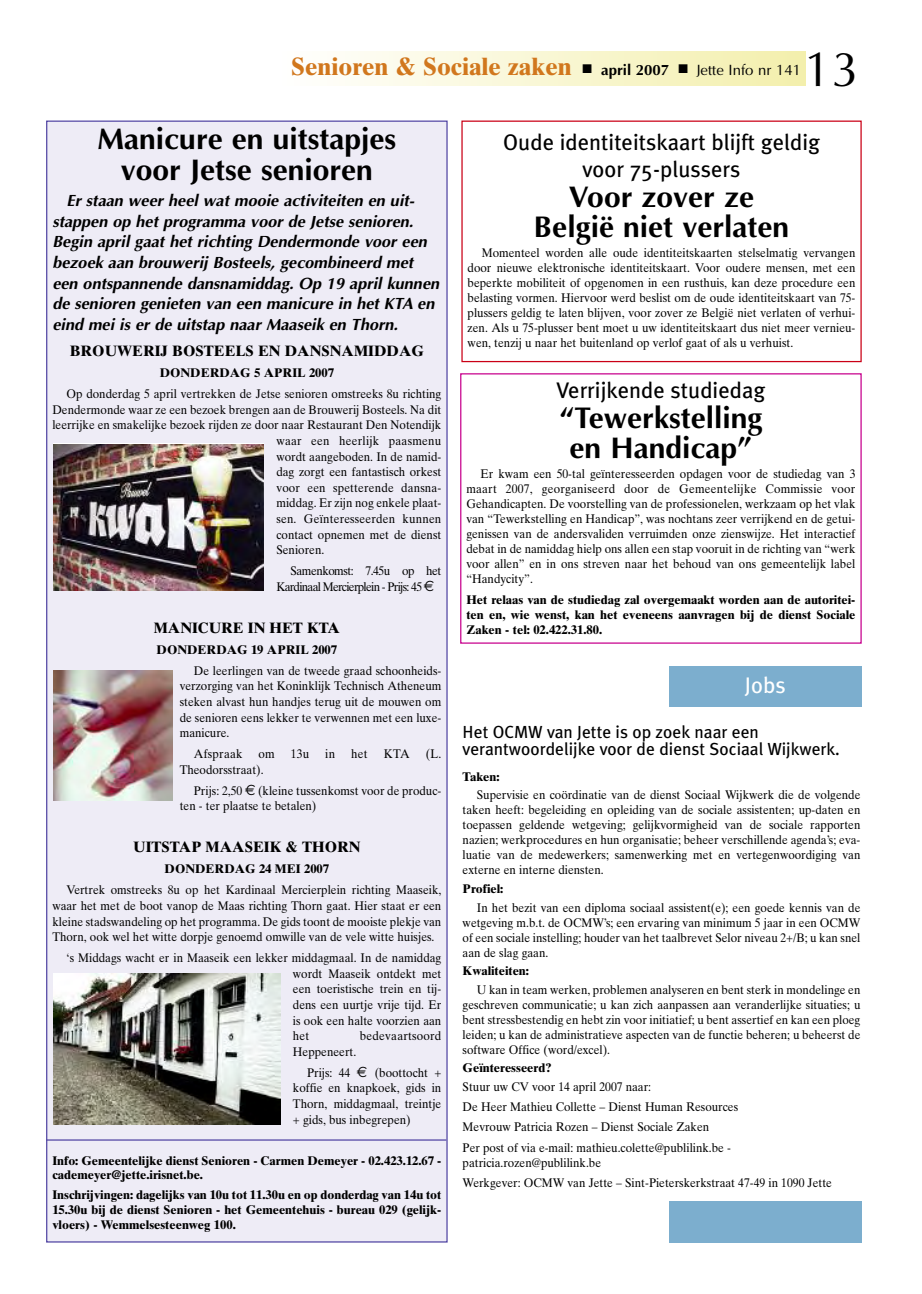
<style>
.page{position:relative;width:922px;height:1294px;background:#fff}
.page>*{position:absolute;margin:0;border:0;box-sizing:border-box;transform-origin:0 0}
.t1{font:49.25px "Optima";color:#000}
.t2{font:700 30px/30px "Optima";color:#000;text-align:center}
.t3{font:700 25px "Times Ten";color:#d1771d}
.t4{font:22.5px/27px "Meta Plus";color:#000;text-align:center}
.t5{font:22.5px "Meta Plus";color:#fff}
.t6{font:17.5px/17.5px "Meta Plus";color:#000}
.t7{font:italic 700 16.25px/20.6px "Optima";color:#000}
.t8{font:700 15px "Times Ten";color:#000}
.t9{font:12.5px/15px "Times Ten";color:#000;text-align:justify;scale:.93 1}
.t10{font:700 12.5px/14.6px "Times Ten";color:#000;text-align:justify}
.t11{font:12.5px/15.6px "Times Ten";letter-spacing:-.06em;color:#000;scale:.93 1}
.t12{font:12.5px "Times Ten";letter-spacing:.02em;color:#000;scale:.93 1}
.s1{color:#000}
.s2{font-family:"Optima";font-size:15px;color:#000}
.s3{font-family:"Optima";font-weight:400;font-size:15px;color:#000}
.s4{font-family:"Euro Sans";font-size:15px}
</style>
<div class="page">
<div style="left:282px;top:51px;width:523px;height:34px;background:linear-gradient(to right,#fffffe,#f3efac)"></div>
<div style="left:47px;top:122px;width:399px;height:1119px;background:#eeecf6"></div>
<div style="left:461px;top:120px;width:400px;height:242px;border:1px solid #ca0016"></div>
<img style="left:53px;top:670px;width:119px;height:130px">
<img style="left:54px;top:444px;width:210px;height:147px">
<img style="left:54px;top:973px;width:226px;height:151px">
<hr style="left:46px;top:1139px;width:400px;height:1px;background:#5145a3">
<div style="left:669px;top:666px;width:192px;height:40px;background:#7caece"></div>
<div style="left:669px;top:1200px;width:192px;height:42px;background:#7caece"></div>
<h3 class="t3" style="left:291px;top:57px;width:511px">Senioren &amp; Sociale zaken <span class="s1">■</span> <span class="s2">april 2007</span> <span class="s1">■</span> <span class="s3">Jette Info nr 141</span></h3>
<h1 class="t1" style="left:803px;top:40px;width:56px">13</h1>
<h2 class="t2" style="left:97px;top:124px;width:300px;line-height:30.6px">Manicure en uitstapjes voor Jetse senioren</h2>
<p class="t7" style="left:52px;top:190px;width:388px;text-indent:14px">Er staan weer heel wat mooie activiteiten en uit&shy;stappen op het programma voor de Jetse senioren.<br>Begin april gaat het richting Dendermonde voor een bezoek aan brouwerij Bosteels, gecombineerd met een ontspannende dansnamiddag. Op 19 april kunnen de senioren genieten van een manicure in het KTA en eind mei is er de uitstap naar Maaseik en Thorn.</p>
<p class="t8" style="left:70px;top:346px;width:355px">BROUWERIJ BOSTEELS EN DANSNAMIDDAG</p>
<p class="t10" style="left:160px;top:367px;width:176px">DONDERDAG 5 APRIL 2007</p>
<p class="t9" style="left:66px;top:387px;width:404px">Op donderdag 5 april vertrekken de Jetse senioren omstreeks 8u richting</p>
<p class="t9" style="left:52px;top:403px;width:419px">Dendermonde waar ze een bezoek brengen aan de Brouwerij Bosteels. Na dit</p>
<p class="t9" style="left:52px;top:419px;width:419px">leerrijke en smakelijke bezoek rijden ze door naar Restaurant Den Notendijk</p>
<p class="t12" style="left:276px;top:436px;width:179px">waar een heerlijk paasmenu</p>
<p class="t9" style="left:276px;top:450px;width:179px">wordt aangeboden. In de namid-</p>
<p class="t9" style="left:276px;top:465px;width:179px">dag zorgt een fantastisch orkest</p>
<p class="t9" style="left:276px;top:481px;width:179px">voor een spetterende dansna-</p>
<p class="t9" style="left:276px;top:497px;width:179px">middag. Er zijn nog enkele plaat-</p>
<p class="t9" style="left:276px;top:512px;width:179px">sen. Geïnteresseerden kunnen</p>
<p class="t9" style="left:276px;top:528px;width:179px">contact opnemen met de dienst</p>
<p class="t9" style="left:276px;top:544px;width:53px">Senioren.</p>
<p class="t11" style="left:276px;top:564px;width:179px;text-indent:14px">Samenkomst: 7.45u op het<br>Kardinaal Mercierplein - Prijs: 45 <span class="s4">€</span></p>
<p class="t8" style="left:154px;top:622px;width:188px">MANICURE IN HET KTA</p>
<p class="t10" style="left:156px;top:643px;width:182px">DONDERDAG 19 APRIL 2007</p>
<p class="t9" style="left:180px;top:664px;width:283px;line-height:15.6px;text-indent:14px">De leerlingen van de tweede graad schoonheids&shy;verzorging van het Koninklijk Technisch Atheneum steken alvast hun handjes terug uit de mouwen om de senioren eens lekker te verwennen met een luxe&shy;manicure.</p>
<p class="t12" style="left:194px;top:749px;width:54px">Afspraak</p>
<p class="t9" style="left:258px;top:747px;width:19px">om</p>
<p class="t9" style="left:291px;top:747px;width:21px">13u</p>
<p class="t9" style="left:325px;top:747px;width:12px">in</p>
<p class="t9" style="left:351px;top:747px;width:19px">het</p>
<p class="t9" style="left:383px;top:747px;width:29px">KTA</p>
<p class="t9" style="left:425px;top:747px;width:18px">(L.</p>
<p class="t9" style="left:194px;top:760px;width:267px;line-height:21px;text-indent:-14px">Theodorsstraat).<br>Prijs: 2,50 <span class="s4">€</span> (kleine tussenkomst voor de produc-</p>
<p class="t9" style="left:180px;top:800px;width:148px">ten - ter plaatse te betalen)</p>
<p class="t8" style="left:133px;top:842px;width:229px">UITSTAP MAASEIK &amp; THORN</p>
<p class="t10" style="left:164px;top:863px;width:166px">DONDERDAG 24 MEI 2007</p>
<p class="t9" style="left:52px;top:883px;width:420px;line-height:15.6px;text-indent:14px">Vertrek omstreeks 8u op het Kardinaal Mercierplein richting Maaseik, waar het met de boot vanop de Maas richting Thorn gaat. Hier staat er een kleine stadswandeling op het programma. De gids toont de mooiste plekje van Thorn, ook wel het witte dorpje genoemd omwille van de vele witte huisjes.</p>
<p class="t9" style="left:293px;top:951px;width:161px;line-height:15.6px;text-indent:-226px">‘s Middags wacht er in Maaseik een lekker middagmaal. In de namiddag wordt Maaseik ontdekt met een toeristische trein en tij&shy;dens een uurtje vrije tijd. Er is ook een halte voorzien aan het</p>
<p class="t12" style="left:360px;top:1031px;width:89px">bedevaartsoord</p>
<p class="t9" style="left:307px;top:1042px;width:146px;line-height:21px;text-indent:-14px">Heppeneert.<br>Prijs: 44 <span class="s4">€</span> (boottocht +</p>
<p class="t9" style="left:293px;top:1081px;width:161px;line-height:15.6px">koffie en knapkoek, gids in Thorn, middagmaal, treintje + gids, bus inbegrepen)</p>
<p class="t10" style="left:52px;top:1154px;width:390px">Info: Gemeentelijke dienst Senioren - Carmen Demeyer - 02.423.12.67 - cademeyer@jette.irisnet.be.</p>
<p class="t10" style="left:52px;top:1188px;width:390px">Inschrijvingen: dagelijks van 10u tot 11.30u en op donderdag van 14u tot 15.30u bij de dienst Senioren - het Gemeentehuis - bureau 029 (gelijk&shy;vloers) - Wemmelsesteenweg 100.</p>
<h3 class="t4" style="left:503px;top:129px;width:318px">Oude identiteitskaart blijft geldig voor 75-plussers</h3>
<h2 class="t2" style="left:534px;top:182px;width:256px">Voor zover ze<br>België niet verlaten</h2>
<p class="t9" style="left:467px;top:247px;width:418px;text-indent:14px">Momenteel worden alle oude identiteitskaarten stelselmatig vervangen door nieuwe elektronische identiteitskaart. Voor oudere mensen, met een beperkte mobiliteit of opgenomen in een rusthuis, kan deze procedure een belasting vormen. Hiervoor werd beslist om de oude identiteitskaart van 75- plussers geldig te laten blijven, voor zover ze België niet verlaten of verhui&shy;zen. Als u 75-plusser bent moet u uw identiteitskaart dus niet meer vernieu&shy;wen, tenzij u naar het buitenland op verlof gaat of als u verhuist.</p>
<h3 class="t4" style="left:556px;top:377px;width:210px">Verrijkende studiedag</h3>
<h2 class="t2" style="left:559px;top:402px;width:204px">“Tewerkstelling en Handicap”</h2>
<p class="t9" style="left:466px;top:468px;width:420px;text-indent:14px">Er kwam een 50-tal geïnteresseerden opdagen voor de studiedag van 3 maart 2007, georganiseerd door de Gemeentelijke Commissie voor Gehandicapten. De voorstelling van de professionelen, werkzaam op het vlak van “Tewerkstelling en Handicap”, was nochtans zeer verrijkend en de getui&shy;genissen van de andersvaliden verruimden onze zienswijze. Het interactief debat in de namiddag hielp ons allen een stap vooruit in de richting van “werk voor allen” en in ons streven naar het behoud van ons gemeentelijk label “Handycity”.</p>
<p class="t10" style="left:466px;top:593px;width:390px;line-height:15px">Het relaas van de studiedag zal overgemaakt worden aan de autoritei&shy;ten en, wie wenst, kan het eveneens aanvragen bij de dienst Sociale Zaken - tel: 02.422.31.80.</p>
<h3 class="t5" style="left:744px;top:672px;width:42px">Jobs</h3>
<h3 class="t6" style="left:462px;top:723px;width:378px">Het OCMW van Jette is op zoek naar een verantwoordelijke voor de dienst Sociaal Wijkwerk.</h3>
<p class="t10" style="left:462px;top:770px;width:38px">Taken:</p>
<p class="t9" style="left:462px;top:788px;width:429px;text-indent:14px">Supervisie en coördinatie van de dienst Sociaal Wijkwerk die de volgende taken heeft: begeleiding en opleiding van de sociale assistenten; up-daten en toepassen geldende wetgeving; gelijkvormigheid van de sociale rapporten nazien; werkprocedures en hun organisatie; beheer verschillende agenda’s; eva&shy;luatie van de medewerkers; samenwerking met en vertegenwoordiging van externe en interne diensten.</p>
<p class="t10" style="left:462px;top:882px;width:42px">Profiel:</p>
<p class="t9" style="left:462px;top:901px;width:429px;text-indent:14px">In het bezit van een diploma sociaal assistent(e); een goede kennis van de wetgeving m.b.t. de OCMW’s; een ervaring van minimum 5 jaar in een OCMW of een sociale instelling; houder van het taalbrevet Selor niveau 2+/B; u kan snel aan de slag gaan.</p>
<p class="t10" style="left:462px;top:964px;width:68px">Kwaliteiten:</p>
<p class="t9" style="left:462px;top:983px;width:429px;text-indent:14px">U kan in team werken, problemen analyseren en bent sterk in mondelinge en geschreven communicatie; u kan zich aanpassen aan veranderlijke situaties; u bent stressbestendig en hebt zin voor initiatief; u bent assertief en kan een ploeg leiden; u kan de administratieve aspecten van de functie beheren; u beheerst de software Office (word/excel).</p>
<p class="t10" style="left:462px;top:1062px;width:90px">Geïnteresseerd?</p>
<p class="t9" style="left:462px;top:1077px;width:298px;line-height:20.2px;text-align:left">Stuur uw CV voor 14 april 2007 naar:<br>De Heer Mathieu Collette – Dienst Human Resources Mevrouw Patricia Rozen – Dienst Sociale Zaken<br>Per post of via e-mail: mathieu.colette@publilink.be -</p>
<p class="t9" style="left:462px;top:1153px;width:398px;line-height:20.2px">patricia.rozen@publilink.be<br>Werkgever: OCMW van Jette – Sint-Pieterskerkstraat 47-49 in 1090 Jette</p>
</div>
